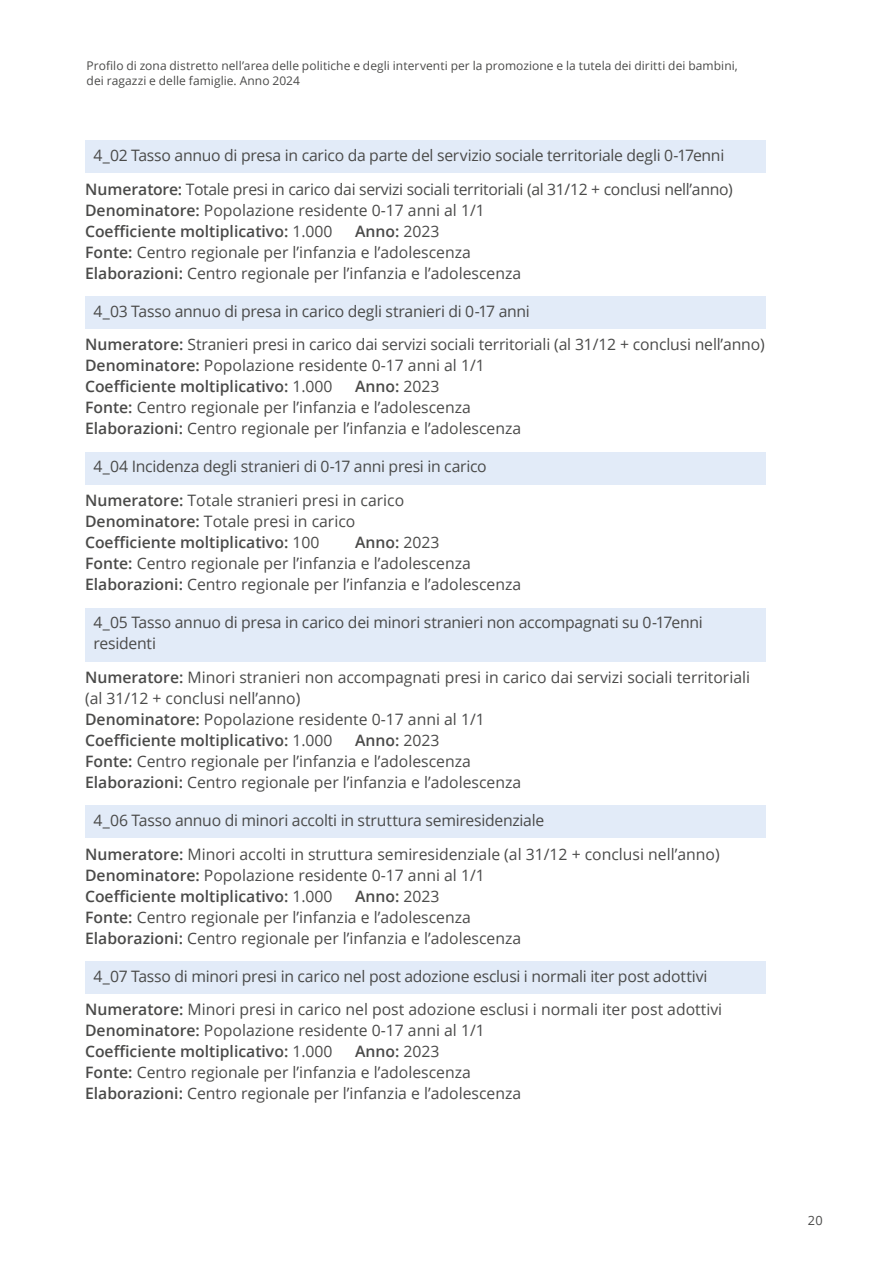
<style>
.page{position:relative;width:893px;height:1263px;background:#fff}
.page>*{position:absolute;margin:0;border:0;box-sizing:border-box;transform-origin:0 0}
.t1{font:15.75px/21px "Open Sans";color:#4a4a49}
.t2{font:600 15.75px/21px "Open Sans";color:#4a4a49}
.t3{font:15.75px/33.8px "Open Sans";letter-spacing:-.02em;color:#4a4a49;text-align:center}
.t4{font:12.75px "Open Sans";color:#4a4a49}
.t5{font:12px/14.4px "Open Sans";letter-spacing:.005em;color:#4a4a49}
.s1{font-weight:600}
.s2{font-weight:400}
</style>
<div class="page">
<div style="left:85px;top:140px;width:680px;height:33px;background:#e2ebf8"></div>
<div style="left:85px;top:296px;width:680px;height:33px;background:#e2ebf8"></div>
<div style="left:85px;top:452px;width:680px;height:33px;background:#e2ebf8"></div>
<div style="left:85px;top:608px;width:680px;height:53px;background:#e2ebf8"></div>
<div style="left:85px;top:805px;width:680px;height:33px;background:#e2ebf8"></div>
<div style="left:85px;top:961px;width:680px;height:33px;background:#e2ebf8"></div>
<p class="t5" style="left:87px;top:59px;width:653px">Profilo di zona distretto nell’area delle politiche e degli interventi per la promozione e la tutela dei diritti dei bambini, dei ragazzi e delle famiglie. Anno 2024</p>
<p class="t3" style="left:85px;top:138px;width:649px">4_02 Tasso annuo di presa in carico da parte del servizio sociale territoriale degli 0-17enni<br><span class="s1">Numeratore:</span> Totale presi in carico dai servizi sociali territoriali (al 31/12 + conclusi nell’anno)</p>
<p class="t2" style="left:85px;top:199px;width:401px">Denominatore: <span class="s2">Popolazione residente 0-17 anni al 1/1<br></span>Coefficiente moltiplicativo: <span class="s2">1.000</span></p>
<p class="t1" style="left:85px;top:220px;width:438px;text-indent:270px"><span class="s1">Anno:</span> 2023<br><span class="s1">Fonte:</span> Centro regionale per l’infanzia e l’adolescenza<br><span class="s1">Elaborazioni:</span> Centro regionale per l’infanzia e l’adolescenza</p>
<p class="t1" style="left:85px;top:294px;width:681px;line-height:33.8px;text-indent:9px">4_03 Tasso annuo di presa in carico degli stranieri di 0-17 anni<br><span class="s1">Numeratore:</span> Stranieri presi in carico dai servizi sociali territoriali (al 31/12 + conclusi nell’anno)</p>
<p class="t2" style="left:85px;top:355px;width:401px">Denominatore: <span class="s2">Popolazione residente 0-17 anni al 1/1<br></span>Coefficiente moltiplicativo: <span class="s2">1.000</span></p>
<p class="t1" style="left:85px;top:376px;width:438px;text-indent:270px"><span class="s1">Anno:</span> 2023<br><span class="s1">Fonte:</span> Centro regionale per l’infanzia e l’adolescenza<br><span class="s1">Elaborazioni:</span> Centro regionale per l’infanzia e l’adolescenza</p>
<p class="t1" style="left:85px;top:449px;width:403px;line-height:33.8px;text-indent:9px">4_04 Incidenza degli stranieri di 0-17 anni presi in carico<br><span class="s1">Numeratore:</span> Totale stranieri presi in carico</p>
<p class="t2" style="left:85px;top:511px;width:272px">Denominatore: <span class="s2">Totale presi in carico<br></span>Coefficiente moltiplicativo: <span class="s2">100</span></p>
<p class="t1" style="left:85px;top:531px;width:438px;text-indent:270px"><span class="s1">Anno:</span> 2023<br><span class="s1">Fonte:</span> Centro regionale per l’infanzia e l’adolescenza<br><span class="s1">Elaborazioni:</span> Centro regionale per l’infanzia e l’adolescenza</p>
<p class="t1" style="left:94px;top:611px;width:611px">4_05 Tasso annuo di presa in carico dei minori stranieri non accompagnati su 0-17enni residenti</p>
<p class="t1" style="left:85px;top:666px;width:667px"><span class="s1">Numeratore:</span> Minori stranieri non accompagnati presi in carico dai servizi sociali territoriali (al 31/12 + conclusi nell’anno)<br><span class="s1">Denominatore:</span> Popolazione residente 0-17 anni al 1/1<br><span class="s1">Coefficiente moltiplicativo:</span> 1.000</p>
<p class="t1" style="left:85px;top:729px;width:438px;text-indent:270px"><span class="s1">Anno:</span> 2023<br><span class="s1">Fonte:</span> Centro regionale per l’infanzia e l’adolescenza<br><span class="s1">Elaborazioni:</span> Centro regionale per l’infanzia e l’adolescenza</p>
<p class="t1" style="left:85px;top:803px;width:636px;line-height:33.8px;text-indent:9px">4_06 Tasso annuo di minori accolti in struttura semiresidenziale<br><span class="s1">Numeratore:</span> Minori accolti in struttura semiresidenziale (al 31/12 + conclusi nell’anno)</p>
<p class="t2" style="left:85px;top:864px;width:401px">Denominatore: <span class="s2">Popolazione residente 0-17 anni al 1/1<br></span>Coefficiente moltiplicativo: <span class="s2">1.000</span></p>
<p class="t1" style="left:85px;top:885px;width:438px;text-indent:270px"><span class="s1">Anno:</span> 2023<br><span class="s1">Fonte:</span> Centro regionale per l’infanzia e l’adolescenza<br><span class="s1">Elaborazioni:</span> Centro regionale per l’infanzia e l’adolescenza</p>
<p class="t1" style="left:85px;top:959px;width:639px;line-height:33.8px;text-align:center">4_07 Tasso di minori presi in carico nel post adozione esclusi i normali iter post adottivi<br><span class="s1">Numeratore:</span> Minori presi in carico nel post adozione esclusi i normali iter post adottivi</p>
<p class="t2" style="left:85px;top:1020px;width:401px">Denominatore: <span class="s2">Popolazione residente 0-17 anni al 1/1<br></span>Coefficiente moltiplicativo: <span class="s2">1.000</span></p>
<p class="t1" style="left:85px;top:1041px;width:438px;text-indent:270px"><span class="s1">Anno:</span> 2023<br><span class="s1">Fonte:</span> Centro regionale per l’infanzia e l’adolescenza<br><span class="s1">Elaborazioni:</span> Centro regionale per l’infanzia e l’adolescenza</p>
<p class="t4" style="left:808px;top:1211px;width:16px">20</p>
</div>
